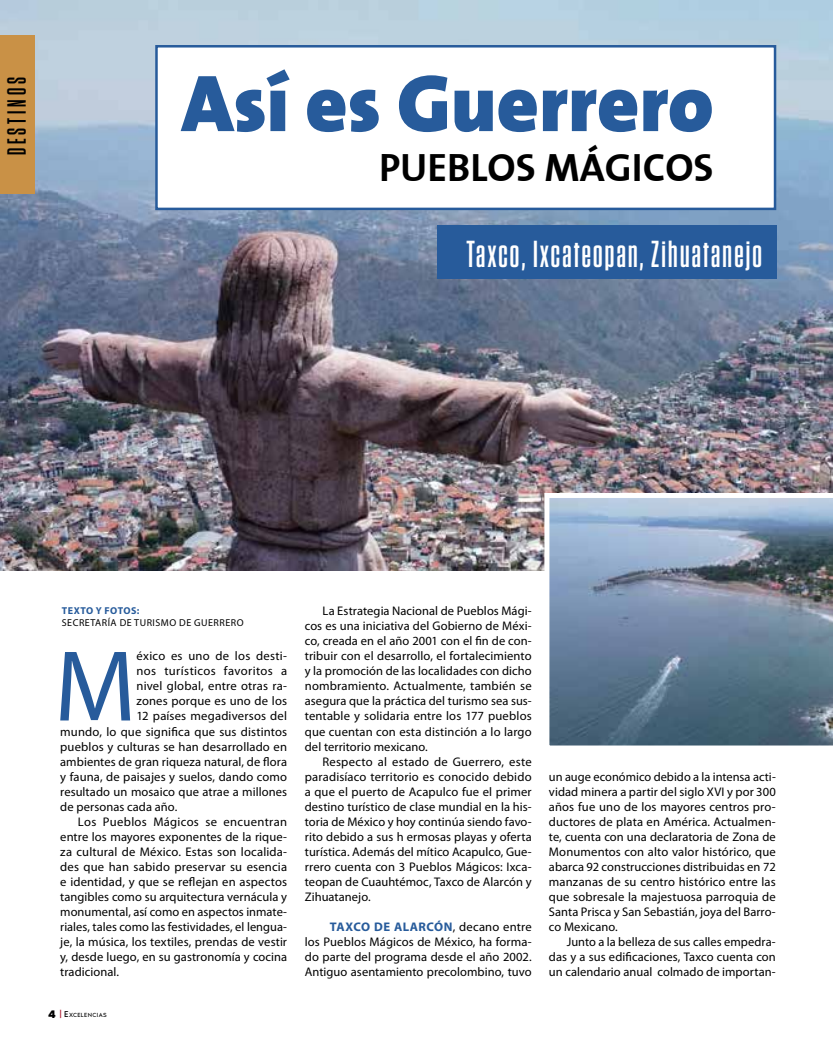
<style>
.page{position:relative;width:833px;height:1046px;background:#fff}
.page>*{position:absolute;margin:0;border:0;box-sizing:border-box;transform-origin:0 0}
.t1{font:101.5px "Myriad Pro";color:#275b9b}
.t2{font:900 81.25px "The Sans";color:#275b9b}
.t3{font:700 40px "The Sans";color:#000}
.t4{font:600 37.5px "Tungsten Condensed";letter-spacing:.06em;color:#fff}
.t5{font:600 26.25px "Tungsten Condensed";letter-spacing:.15em;color:#000}
.t6{font:12.5px/15px "Myriad Pro";letter-spacing:.01em;color:#000;text-align:justify}
.t7{font:12.5px "Myriad Pro";letter-spacing:.03em;color:#000}
.t8{font:10px "Myriad Pro";letter-spacing:.05em;color:#000}
.t9{font:700 10px "Myriad Pro";letter-spacing:.05em;color:#275b9b}
.t10{font:6.12px "Noir Pro";letter-spacing:.065em;color:#000}
.s1{font-weight:700;color:#275b9b}
.s2{font-weight:700;font-size:11.25px}
.s3{font-size:8.75px}
</style>
<div class="page">
<img style="left:0;top:1px;width:833px;height:569px">
<div style="left:155px;top:45px;width:621px;height:165px;background:#fff;border:2px solid #275b9b"></div>
<div style="left:437px;top:225px;width:339px;height:53px;background:#275b9b"></div>
<svg style="left:542px;top:490px;width:291px;height:256px;background:#778ca1"></svg>
<div style="left:0;top:35px;width:35px;height:158px;background:#c99146"></div>
<h3 class="t5" style="left:4px;top:155px;width:80px;rotate:-90deg">DESTINOS</h3>
<h2 class="t2" style="left:181px;top:35px;width:533px">Así es Guerrero</h2>
<h3 class="t3" style="left:379px;top:134px;width:336px">PUEBLOS MÁGICOS</h3>
<h3 class="t4" style="left:466px;top:235px;width:297px">Taxco, Ixcateopan, Zihuatanejo</h3>
<p class="t9" style="left:62px;top:604px;width:79px">TEXTO Y FOTOS:</p>
<p class="t8" style="left:62px;top:616px;width:183px">SECRETARÍA DE TURISMO DE GUERRERO</p>
<p class="t6" style="left:305px;top:604px;width:228px;text-indent:18px">La Estrategia Nacional de Pueblos Mági&shy;cos es una iniciativa del Gobierno de Méxi&shy;co, creada en el año 2001 con el fin de con&shy;tribuir con el desarrollo, el fortalecimiento y la promoción de las localidades con dicho nombramiento. Actualmente, también se asegura que la práctica del turismo sea sus&shy;tentable y solidaria entre los 177 pueblos que cuentan con esta distinción a lo largo del territorio mexicano.</p>
<p class="t6" style="left:305px;top:754px;width:228px;text-indent:18px">Respecto al estado de Guerrero, este paradisíaco territorio es conocido debido a que el puerto de Acapulco fue el primer destino turístico de clase mundial en la his&shy;toria de México y hoy continúa siendo favo&shy;rito debido a sus h ermosas playas y oferta turística. Además del mítico Acapulco, Gue&shy;rrero cuenta con 3 Pueblos Mágicos: Ixca&shy;teopan de Cuauhtémoc, Taxco de Alarcón y Zihuatanejo.</p>
<p class="t6" style="left:305px;top:919px;width:228px;text-indent:25px"><span class="s1">TAXCO DE ALARCÓN</span>, decano entre los Pueblos Mágicos de México, ha forma&shy;do parte del programa desde el año 2002.<br>Antiguo asentamiento precolombino, tuvo</p>
<h1 class="t1" style="left:54px;top:631px;width:83px">M</h1>
<p class="t6" style="left:136px;top:649px;width:152px">éxico es uno de los desti-</p>
<p class="t7" style="left:136px;top:664px;width:152px">nos turísticos favoritos a</p>
<p class="t6" style="left:136px;top:679px;width:152px">nivel global, entre otras ra-</p>
<p class="t6" style="left:136px;top:694px;width:152px">zones porque es uno de los</p>
<p class="t6" style="left:136px;top:709px;width:152px">12 países megadiversos del</p>
<p class="t6" style="left:60px;top:724px;width:228px">mundo, lo que significa que sus distintos</p>
<p class="t6" style="left:60px;top:739px;width:228px">pueblos y culturas se han desarrollado en</p>
<p class="t6" style="left:60px;top:754px;width:228px">ambientes de gran riqueza natural, de flora</p>
<p class="t6" style="left:60px;top:769px;width:228px">y fauna, de paisajes y suelos, dando como</p>
<p class="t6" style="left:60px;top:784px;width:228px">resultado un mosaico que atrae a millones</p>
<p class="t6" style="left:60px;top:799px;width:118px">de personas cada año.</p>
<p class="t6" style="left:78px;top:814px;width:211px">Los Pueblos Mágicos se encuentran</p>
<p class="t6" style="left:60px;top:829px;width:228px">entre los mayores exponentes de la rique-</p>
<p class="t6" style="left:60px;top:844px;width:228px">za cultural de México. Estas son localida-</p>
<p class="t6" style="left:60px;top:859px;width:228px">des que han sabido preservar su esencia</p>
<p class="t6" style="left:60px;top:874px;width:228px">e identidad, y que se reflejan en aspectos</p>
<p class="t6" style="left:60px;top:889px;width:228px">tangibles como su arquitectura vernácula y</p>
<p class="t6" style="left:60px;top:904px;width:228px">monumental, así como en aspectos inmate-</p>
<p class="t6" style="left:60px;top:919px;width:228px">riales, tales como las festividades, el lengua-</p>
<p class="t6" style="left:60px;top:934px;width:228px">je, la música, los textiles, prendas de vestir</p>
<p class="t6" style="left:60px;top:949px;width:228px">y, desde luego, en su gastronomía y cocina</p>
<p class="t6" style="left:60px;top:964px;width:60px">tradicional.</p>
<p class="t10" style="left:48px;top:1010px;width:60px"><span class="s2">4</span> <sup>|</sup> <span class="s3">E</span>XCELENCIAS</p>
<p class="t6" style="left:549px;top:769px;width:228px">un auge económico debido a la intensa acti&shy;vidad minera a partir del siglo XVI y por 300 años fue uno de los mayores centros pro&shy;ductores de plata en América. Actualmen&shy;te, cuenta con una declaratoria de Zona de Monumentos con alto valor histórico, que abarca 92 construcciones distribuidas en 72 manzanas de su centro histórico entre las que sobresale la majestuosa parroquia de Santa Prisca y San Sebastián, joya del Barro&shy;co Mexicano.</p>
<p class="t6" style="left:549px;top:934px;width:228px;text-indent:18px">Junto a la belleza de sus calles empedra&shy;das y a sus edificaciones, Taxco cuenta con un calendario anual colmado de importan-</p>
</div>
